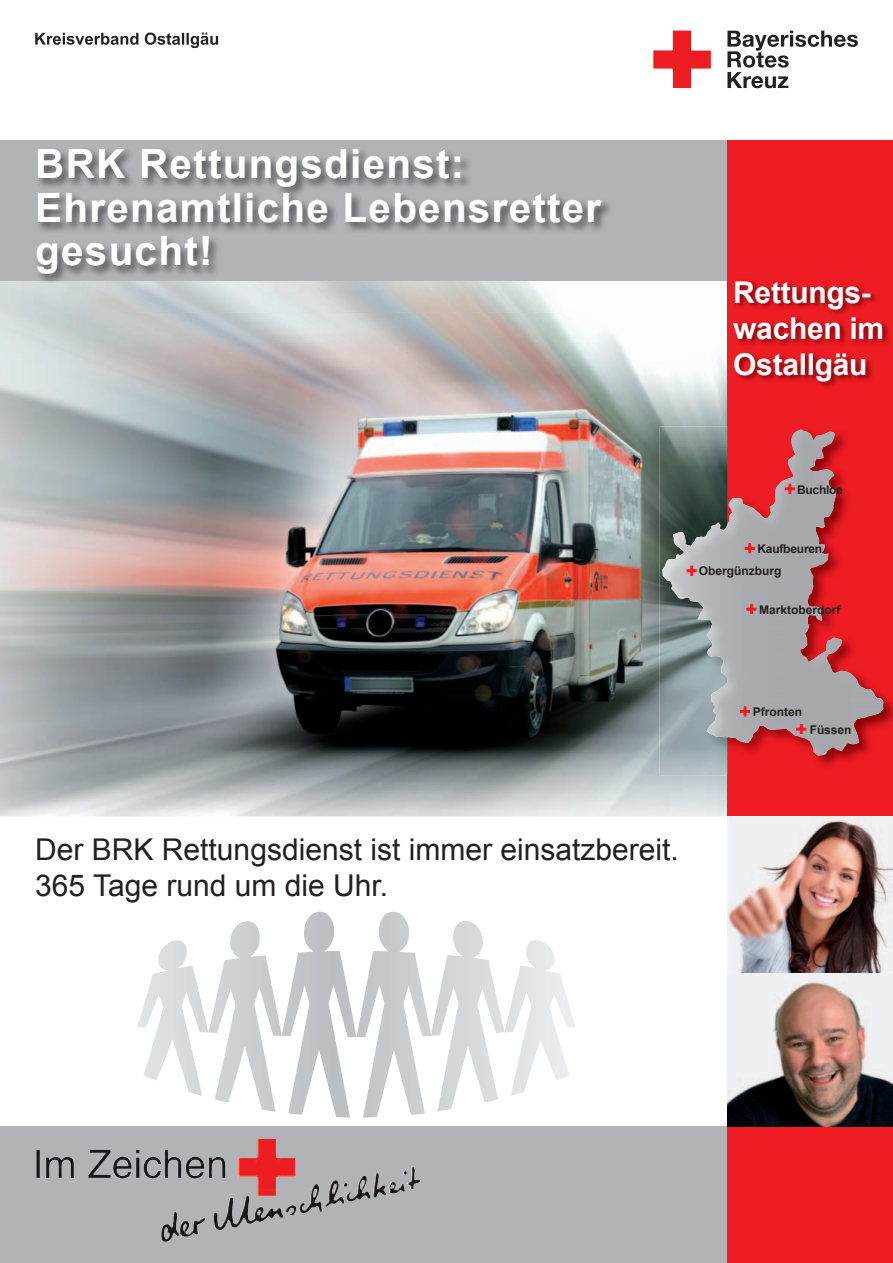
<style>
.page{position:relative;width:893px;height:1263px;background:#fff}
.page>*{position:absolute;margin:0;border:0;box-sizing:border-box;transform-origin:0 0}
.t1{font:700 40.5px/43.5px "Arial";letter-spacing:.03em;color:#fff}
.t2{font:30px/36px "Arial";color:#231f20}
.t3{font:700 30px/36px "Arial";letter-spacing:-.01em;color:#fff}
.t4{font:700 12px "Arial";color:#231f20}
.t5{font:700 12px "Arial";letter-spacing:-.02em;color:#231f20}
</style>
<div class="page">
<img style="left:0;top:281px;width:727px;height:535px">
<div style="left:0;top:1127px;width:761px;height:136px;background:#b2b3b7"></div>
<svg style="left:137px;top:912px;width:438px;height:205px"></svg>
<div style="left:0;top:140px;width:727px;height:141px;background:#b2b3b7"></div>
<div style="left:727px;top:140px;width:166px;height:1123px;background:#ee1d23"></div>
<svg style="left:727px;top:428px;width:121px;height:173px"></svg>
<img style="left:660px;top:427px;width:67px;height:348px">
<img style="left:727px;top:601px;width:166px;height:174px">
<img style="left:662px;top:550px;width:157px;height:205px">
<svg style="left:746px;top:604px;width:11px;height:10px"></svg>
<svg style="left:740px;top:706px;width:10px;height:11px"></svg>
<svg style="left:796px;top:724px;width:11px;height:10px"></svg>
<svg style="left:744px;top:543px;width:11px;height:11px"></svg>
<svg style="left:784px;top:483px;width:11px;height:11px"></svg>
<svg style="left:686px;top:565px;width:11px;height:11px"></svg>
<img style="left:36px;top:1139px;width:382px;height:57px">
<img style="left:727px;top:816px;width:166px;height:311px">
<svg style="left:35px;top:33px;width:183px;height:15px"></svg>
<svg style="left:727px;top:31px;width:131px;height:57px"></svg>
<img style="left:34px;top:149px;width:646px;height:163px">
<img style="left:734px;top:280px;width:155px;height:107px">
<img style="left:653px;top:30px;width:58px;height:58px">
<h1 class="t1" style="left:35px;top:143px;width:568px">BRK Rettungsdienst:<br>Ehrenamtliche Lebensretter gesucht!</h1>
<p class="t3" style="left:733px;top:274px;width:152px">Rettungs&shy;wachen im<br>Ostallgäu</p>
<p class="t5" style="left:797px;top:483px;width:47px">Buchloe</p>
<p class="t4" style="left:757px;top:542px;width:66px">Kaufbeuren</p>
<p class="t4" style="left:699px;top:564px;width:84px">Obergünzburg</p>
<p class="t4" style="left:759px;top:603px;width:83px">Marktoberdorf</p>
<p class="t4" style="left:753px;top:705px;width:51px">Pfronten</p>
<p class="t4" style="left:810px;top:723px;width:43px">Füssen</p>
<p class="t2" style="left:35px;top:831px;width:645px">Der BRK Rettungsdienst ist immer einsatzbereit.<br>365 Tage rund um die Uhr.</p>
</div>
